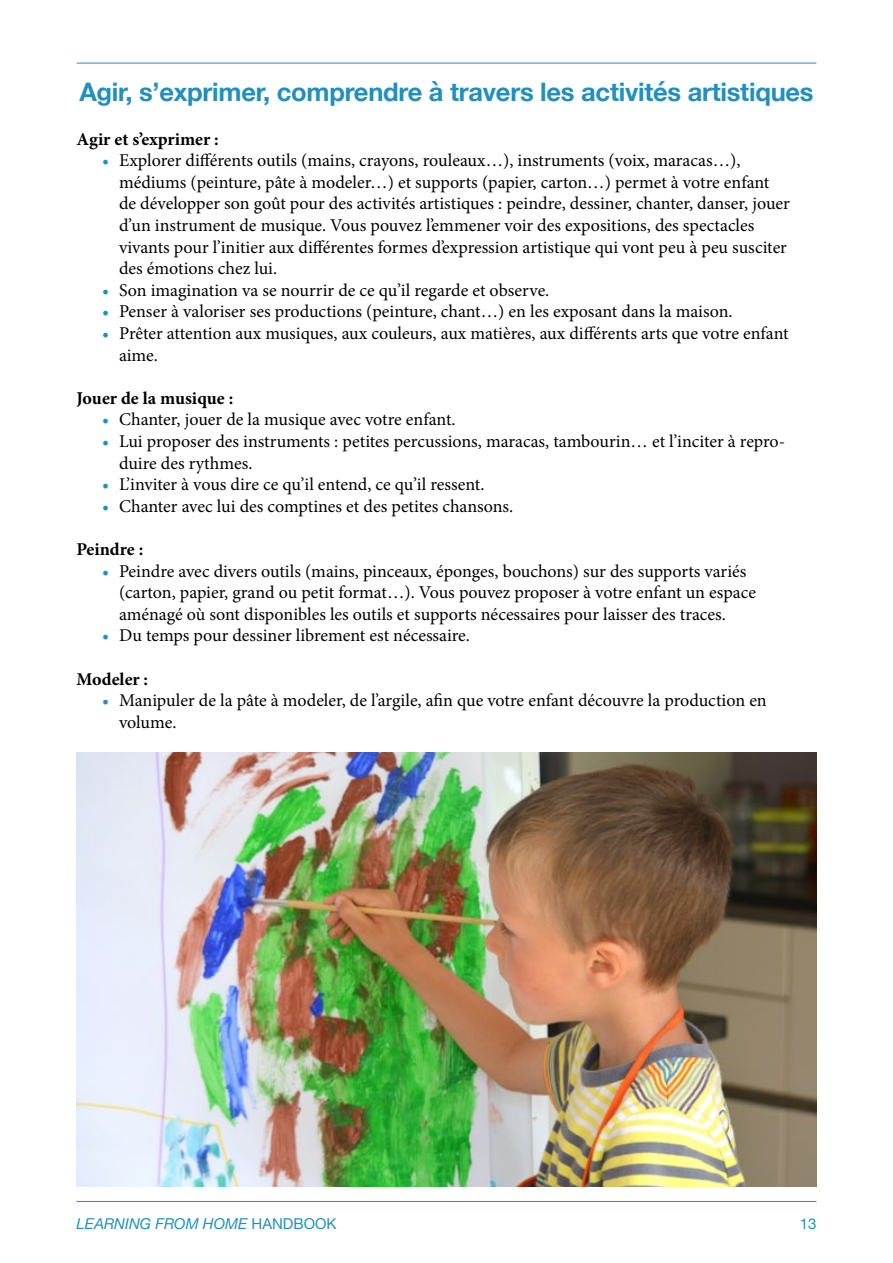
<style>
.page{position:relative;width:893px;height:1263px;background:#fff}
.page>*{position:absolute;margin:0;border:0;box-sizing:border-box;transform-origin:0 0}
.t1{font:700 25.5px "Helvetica Neue";letter-spacing:-.01em;color:#228fbd}
.t2{font:18px/21.6px "Minion Pro";color:#000}
.t3{font:700 18px "Minion Pro";color:#000}
.t4{font:italic 15px "Helvetica Neue";color:#228fbd}
.t5{font:15px "Helvetica Neue";color:#228fbd}
.s1{color:#228fbd}
.s2{font-style:normal}
</style>
<div class="page">
<hr style="left:77px;top:1201px;width:739px;height:1px;background:#228fbd">
<hr style="left:77px;top:63px;width:739px;height:1px;background:#228fbd">
<img style="left:77px;top:753px;width:739px;height:433px">
<h1 class="t1" style="left:79px;top:72px;width:736px">Agir, s’exprimer, comprendre à travers les activités artistiques</h1>
<p class="t3" style="left:77px;top:126px;width:144px">Agir et s’exprimer :</p>
<p class="t2" style="left:119px;top:150px;width:672px;text-indent:-17px"><span class="s1">•</span> Explorer différents outils (mains, crayons, rouleaux…), instruments (voix, maracas…), médiums (peinture, pâte à modeler…) et supports (papier, carton…) permet à votre enfant de développer son goût pour des activités artistiques : peindre, dessiner, chanter, danser, jouer d’un instrument de musique. Vous pouvez l’emmener voir des expositions, des spectacles vivants pour l’initier aux différentes formes d’expression artistique qui vont peu à peu susciter des émotions chez lui.</p>
<p class="t2" style="left:102px;top:279px;width:449px"><span class="s1">•</span> Son imagination va se nourrir de ce qu’il regarde et observe.</p>
<p class="t2" style="left:102px;top:301px;width:632px"><span class="s1">•</span> Penser à valoriser ses productions (peinture, chant…) en les exposant dans la maison.</p>
<p class="t2" style="left:119px;top:323px;width:671px;text-indent:-17px"><span class="s1">•</span> Prêter attention aux musiques, aux couleurs, aux matières, aux différents arts que votre enfant aime.</p>
<p class="t3" style="left:77px;top:385px;width:158px">Jouer de la musique :</p>
<p class="t2" style="left:102px;top:409px;width:355px"><span class="s1">•</span> Chanter, jouer de la musique avec votre enfant.</p>
<p class="t2" style="left:119px;top:431px;width:668px;text-indent:-17px"><span class="s1">•</span> Lui proposer des instruments : petites percussions, maracas, tambourin… et l’inciter à repro&shy;duire des rythmes.</p>
<p class="t2" style="left:102px;top:474px;width:384px"><span class="s1">•</span> L’inviter à vous dire ce qu’il entend, ce qu’il ressent.</p>
<p class="t2" style="left:102px;top:495px;width:413px"><span class="s1">•</span> Chanter avec lui des comptines et des petites chansons.</p>
<p class="t3" style="left:77px;top:537px;width:68px">Peindre :</p>
<p class="t2" style="left:119px;top:560px;width:638px;text-indent:-17px"><span class="s1">•</span> Peindre avec divers outils (mains, pinceaux, éponges, bouchons) sur des supports variés (carton, papier, grand ou petit format…). Vous pouvez proposer à votre enfant un espace aménagé où sont disponibles les outils et supports nécessaires pour laisser des traces.</p>
<p class="t2" style="left:102px;top:625px;width:369px"><span class="s1">•</span> Du temps pour dessiner librement est nécessaire.</p>
<p class="t3" style="left:77px;top:666px;width:73px">Modeler :</p>
<p class="t2" style="left:119px;top:690px;width:649px;text-indent:-17px"><span class="s1">•</span> Manipuler de la pâte à modeler, de l’argile, afin que votre enfant découvre la production en volume.</p>
<p class="t4" style="left:77px;top:1213px;width:261px">LEARNING FROM HOME <span class="s2">HANDBOOK</span></p>
<p class="t5" style="left:800px;top:1213px;width:18px">13</p>
</div>
